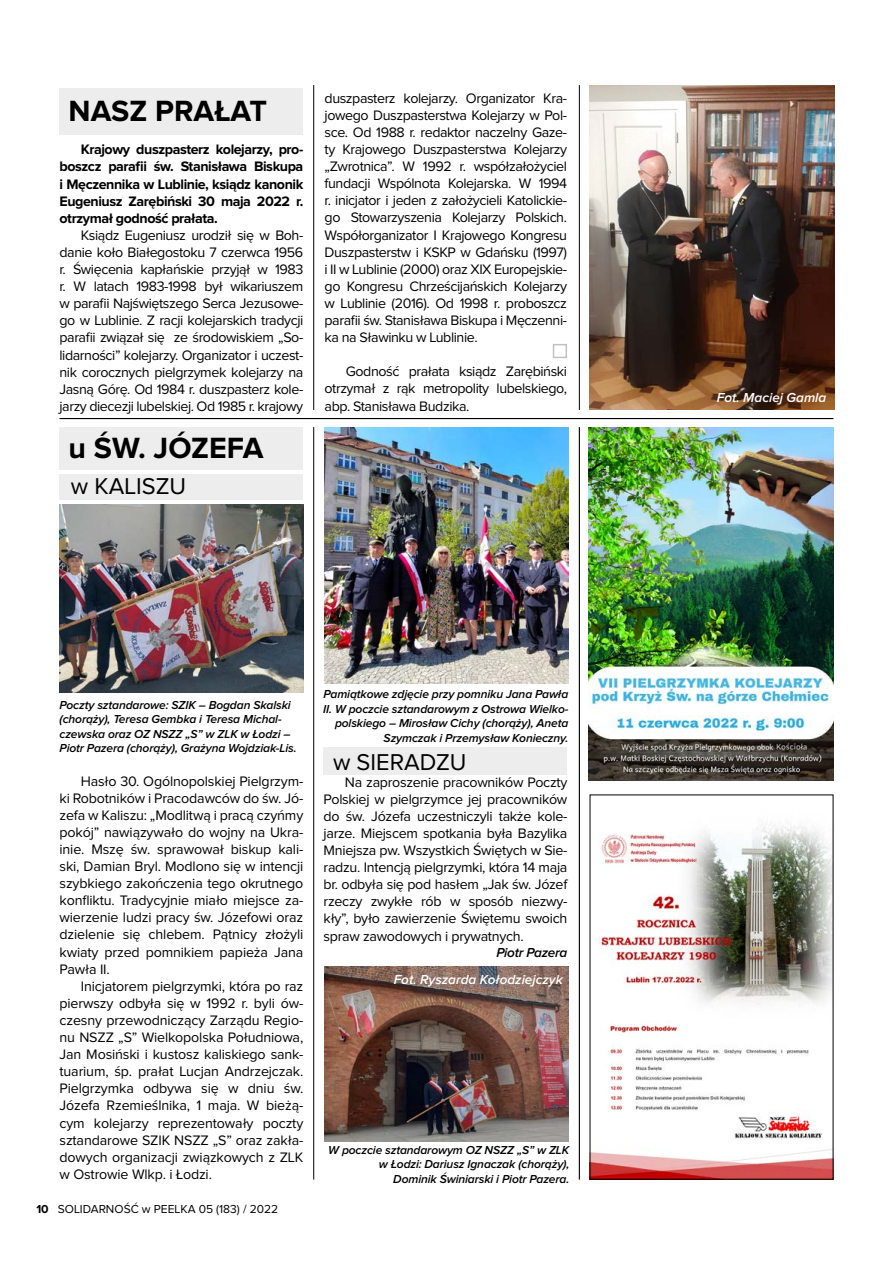
<style>
.page{position:relative;width:893px;height:1263px;background:#fff}
.page>*{position:absolute;margin:0;border:0;box-sizing:border-box;transform-origin:0 0}
.t1{font:700 30.3px "Proxima Nova";color:#000}
.t2{font:23.7px "Proxima Nova";color:#000}
.t3{font:14.25px/17.1px "Proxima Nova";letter-spacing:-.03em;color:#000;text-align:justify}
.t4{font:700 14.25px/17.1px "Proxima Nova";letter-spacing:-.03em;color:#000;text-align:justify}
.t5{font:italic 600 13.5px "Proxima Nova";color:#fff}
.t6{font:italic 600 13.5px "Proxima Nova";letter-spacing:-.02em;color:#000}
.t7{font:italic 600 12px/14.4px "Proxima Nova";letter-spacing:-.01em;color:#000;text-align:right}
.t8{font:12px "Proxima Nova";color:#000}
.s1{font-weight:700}
</style>
<div class="page">
<div style="left:60px;top:88px;width:243px;height:47px;background:#ededed"></div>
<div style="left:60px;top:427px;width:243px;height:73px;background:#ededed"></div>
<div style="left:323px;top:747px;width:244px;height:28px;background:#ededed"></div>
<img style="left:589px;top:427px;width:244px;height:354px">
<img style="left:589px;top:810px;width:242px;height:369px">
<img style="left:325px;top:967px;width:243px;height:175px">
<img style="left:590px;top:85px;width:244px;height:325px">
<hr style="left:313px;top:85px;width:1px;height:325px;background:#000">
<hr style="left:313px;top:427px;width:1px;height:752px;background:#000">
<hr style="left:579px;top:85px;width:1px;height:325px;background:#000">
<hr style="left:579px;top:427px;width:1px;height:752px;background:#000">
<div style="left:553px;top:344px;width:14px;height:14px;background:#fff;border:1px solid #c2c2c2"></div>
<img style="left:324px;top:427px;width:244px;height:257px">
<img style="left:60px;top:505px;width:244px;height:187px">
<hr style="left:60px;top:418px;width:773px;height:1px;background:#000">
<hr style="left:55px;top:471px;width:250px;height:3px;background:#fff">
<h1 class="t1" style="left:69px;top:97px;width:200px">NASZ PRAŁAT</h1>
<p class="t4" style="left:60px;top:142px;width:245px;text-indent:21px">Krajowy duszpasterz kolejarzy, pro&shy;boszcz parafii św. Stanisława Biskupa i Męczennika w Lublinie, ksiądz kanonik Eugeniusz Zarębiński 30 maja 2022 r. otrzymał godność prałata.</p>
<p class="t3" style="left:60px;top:227px;width:245px;text-indent:21px">Ksiądz Eugeniusz urodził się w Boh&shy;danie koło Białegostoku 7 czerwca 1956 r. Święcenia kapłańskie przyjął w 1983 r. W latach 1983-1998 był wikariuszem w parafii Najświętszego Serca Jezusowe&shy;go w Lublinie. Z racji kolejarskich tradycji parafii związał się ze środowiskiem „So&shy;lidarności” kolejarzy. Organizator i uczest&shy;nik corocznych pielgrzymek kolejarzy na Jasną Górę. Od 1984 r. duszpasterz kole&shy;jarzy diecezji lubelskiej. Od 1985 r. krajowy</p>
<h1 class="t1" style="left:69px;top:434px;width:196px">u ŚW. JÓZEFA</h1>
<h2 class="t2" style="left:71px;top:476px;width:117px">w KALISZU</h2>
<p class="t3" style="left:325px;top:90px;width:244px">duszpasterz kolejarzy. Organizator Kra&shy;jowego Duszpasterstwa Kolejarzy w Pol&shy;sce. Od 1988 r. redaktor naczelny Gaze&shy;ty Krajowego Duszpasterstwa Kolejarzy „Zwrotnica”. W 1992 r. współzałożyciel fundacji Wspólnota Kolejarska. W 1994 r. inicjator i jeden z założycieli Katolickie&shy;go Stowarzyszenia Kolejarzy Polskich.<br>Współorganizator I Krajowego Kongresu Duszpasterstw i KSKP w Gdańsku (1997) i II w Lublinie (2000) oraz XIX Europejskie&shy;go Kongresu Chrześcijańskich Kolejarzy w Lublinie (2016). Od 1998 r. proboszcz parafii św. Stanisława Biskupa i Męczenni&shy;ka na Sławinku w Lublinie.</p>
<p class="t3" style="left:325px;top:364px;width:244px;text-indent:21px">Godność prałata ksiądz Zarębiński otrzymał z rąk metropolity lubelskiego, abp. Stanisława Budzika.</p>
<p class="t7" style="left:60px;top:698px;width:239px;text-align:left">Poczty sztandarowe: SZIK – Bogdan Skalski (chorąży), Teresa Gembka i Teresa Michal&shy;czewska oraz OZ NSZZ „S” w ZLK w Łodzi – Piotr Pazera (chorąży), Grażyna Wojdziak-Lis.</p>
<p class="t7" style="left:323px;top:688px;width:247px">Pamiątkowe zdjęcie przy pomniku Jana Pawła II. W poczcie sztandarowym z Ostrowa Wielko&shy;polskiego – Mirosław Cichy (chorąży), Aneta Szymczak i Przemysław Konieczny.</p>
<h2 class="t2" style="left:333px;top:752px;width:135px">w SIERADZU</h2>
<p class="t3" style="left:60px;top:773px;width:245px;text-indent:21px">Hasło 30. Ogólnopolskiej Pielgrzym&shy;ki Robotników i Pracodawców do św. Jó&shy;zefa w Kaliszu: „Modlitwą i pracą czyńmy pokój” nawiązywało do wojny na Ukra&shy;inie. Mszę św. sprawował biskup kali&shy;ski, Damian Bryl. Modlono się w intencji szybkiego zakończenia tego okrutnego konfliktu. Tradycyjnie miało miejsce za&shy;wierzenie ludzi pracy św. Józefowi oraz dzielenie się chlebem. Pątnicy złożyli kwiaty przed pomnikiem papieża Jana Pawła II.</p>
<p class="t3" style="left:60px;top:978px;width:245px;text-indent:21px">Inicjatorem pielgrzymki, która po raz pierwszy odbyła się w 1992 r. byli ów&shy;czesny przewodniczący Zarządu Regio&shy;nu NSZZ „S” Wielkopolska Południowa, Jan Mosiński i kustosz kaliskiego sank&shy;tuarium, śp. prałat Lucjan Andrzejczak.<br>Pielgrzymka odbywa się w dniu św.<br>Józefa Rzemieślnika, 1 maja. W bieżą&shy;cym kolejarzy reprezentowały poczty sztandarowe SZIK NSZZ „S” oraz zakła&shy;dowych organizacji związkowych z ZLK w Ostrowie Wlkp. i Łodzi.</p>
<p class="t8" style="left:36px;top:1204px;width:243px"><span class="s1">10</span> SOLIDARNOŚĆ w PEELKA 05 (183) / 2022</p>
<p class="t3" style="left:324px;top:774px;width:245px;text-indent:21px">Na zaproszenie pracowników Poczty Polskiej w pielgrzymce jej pracowników do św. Józefa uczestniczyli także kole&shy;jarze. Miejscem spotkania była Bazylika Mniejsza pw. Wszystkich Świętych w Sie&shy;radzu. Intencją pielgrzymki, która 14 maja br. odbyła się pod hasłem „Jak św. Józef rzeczy zwykłe rób w sposób niezwy&shy;kły”, było zawierzenie Świętemu swoich spraw zawodowych i prywatnych.</p>
<p class="t6" style="left:496px;top:946px;width:73px">Piotr Pazera</p>
<p class="t5" style="left:394px;top:973px;width:171px">Fot. Ryszarda Kołodziejczyk</p>
<p class="t7" style="left:328px;top:1143px;width:243px">W poczcie sztandarowym OZ NSZZ „S” w ZLK w Łodzi: Dariusz Ignaczak (chorąży),<br>Dominik Świniarski i Piotr Pazera.</p>
<p class="t5" style="left:717px;top:392px;width:111px">Fot. Maciej Gamla</p>
</div>
